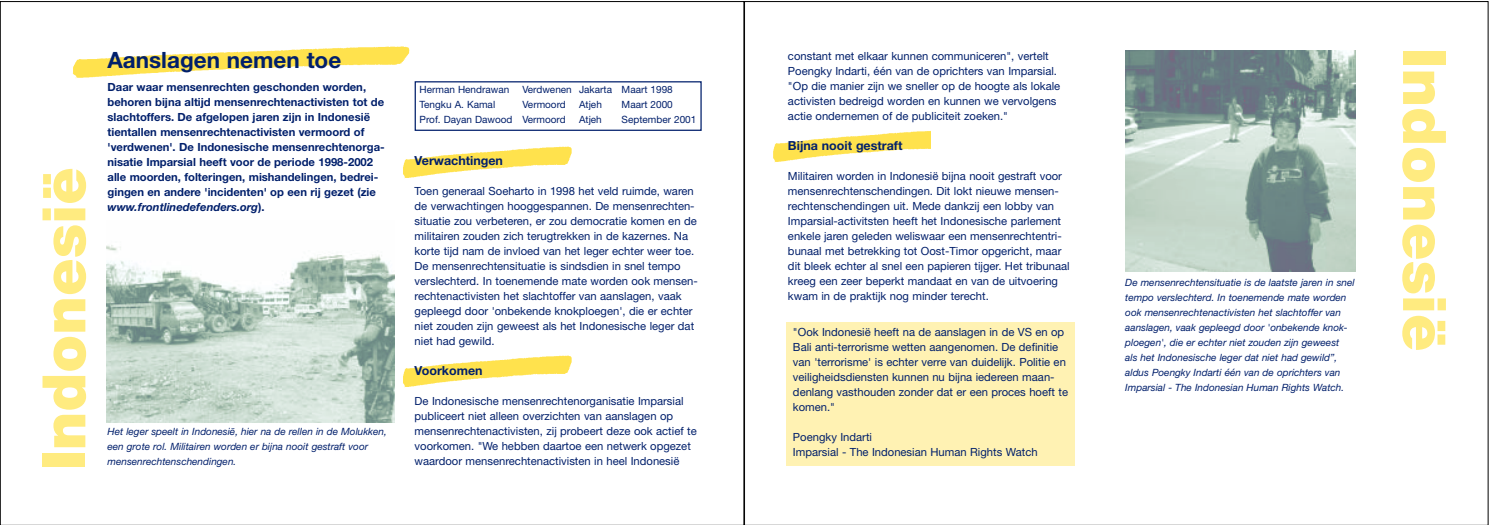
<style>
.page{position:relative;width:1489px;height:525px;background:#fff}
.page>*{position:absolute;margin:0;border:0;box-sizing:border-box;transform-origin:0 0}
.t1{font:900 60px "Helvetica Neue";color:#ffeb80}
.t2{font:700 22.5px "Helvetica Neue";color:#001f6b}
.t3{font:700 12.5px "Helvetica Neue";color:#001f6b}
.t4{font:11.25px/15px "Helvetica Neue";color:#001f6b}
.t5{font:700 11.25px/15px "Helvetica Neue";color:#001f6b}
.t6{font:italic 10px/15px "Helvetica Neue";color:#001f6b}
.t7{font:10px "Helvetica Neue";color:#001f6b}
.s1{font-style:italic}
</style>
<div class="page">
<img style="left:773px;top:131px;width:157px;height:32px">
<img style="left:1125px;top:51px;width:230px;height:220px">
<div style="left:787px;top:322px;width:288px;height:143px;background:#fff2b3"></div>
<img style="left:72px;top:46px;width:343px;height:46px">
<img style="left:403px;top:355px;width:169px;height:33px">
<img style="left:403px;top:146px;width:169px;height:33px">
<img style="left:106px;top:245px;width:288px;height:177px">
<div style="left:415px;top:81px;width:287px;height:50px;border:1px solid #001f6b"></div>
<h1 class="t1" style="left:43px;top:470px;width:305px;rotate:-90deg">Indonesië</h1>
<h2 class="t2" style="left:108px;top:52px;width:235px">Aanslagen nemen toe</h2>
<p class="t5" style="left:108px;top:80px;width:279px">Daar waar mensenrechten geschonden worden, behoren bijna altijd mensenrechtenactivisten tot de slachtoffers. De afgelopen jaren zijn in Indonesië tientallen mensenrechtenactivisten vermoord of 'verdwenen'. De Indonesische mensenrechtenorga&shy;nisatie Imparsial heeft voor de periode 1998-2002 alle moorden, folteringen, mishandelingen, bedrei&shy;gingen en andere 'incidenten' op een rij gezet (zie <span class="s1">www.frontlinedefenders.org</span>).</p>
<p class="t6" style="left:108px;top:425px;width:281px">Het leger speelt in Indonesië, hier na de rellen in de Molukken, een grote rol. Militairen worden er bijna nooit gestraft voor mensenrechtenschendingen.</p>
<p class="t7" style="left:420px;top:86px;width:91px">Herman Hendrawan</p>
<p class="t7" style="left:522px;top:86px;width:152px">Verdwenen Jakarta Maart 1998</p>
<p class="t7" style="left:420px;top:101px;width:77px">Tengku A. Kamal</p>
<p class="t7" style="left:522px;top:101px;width:45px">Vermoord</p>
<p class="t7" style="left:579px;top:101px;width:24px">Atjeh</p>
<p class="t7" style="left:622px;top:101px;width:53px">Maart 2000</p>
<p class="t7" style="left:420px;top:116px;width:148px">Prof. Dayan Dawood Vermoord</p>
<p class="t7" style="left:579px;top:116px;width:24px">Atjeh</p>
<p class="t7" style="left:622px;top:116px;width:76px">September 2001</p>
<p class="t3" style="left:415px;top:157px;width:90px">Verwachtingen</p>
<p class="t4" style="left:415px;top:185px;width:285px">Toen generaal Soeharto in 1998 het veld ruimde, waren de verwachtingen hooggespannen. De mensenrechten&shy;situatie zou verbeteren, er zou democratie komen en de militairen zouden zich terugtrekken in de kazernes. Na korte tijd nam de invloed van het leger echter weer toe.<br>De mensenrechtensituatie is sindsdien in snel tempo verslechterd. In toenemende mate worden ook mensen&shy;rechtenactivisten het slachtoffer van aanslagen, vaak gepleegd door 'onbekende knokploegen', die er echter niet zouden zijn geweest als het Indonesische leger dat niet had gewild.</p>
<p class="t3" style="left:415px;top:367px;width:70px">Voorkomen</p>
<p class="t4" style="left:415px;top:395px;width:284px">De Indonesische mensenrechtenorganisatie Imparsial publiceert niet alleen overzichten van aanslagen op mensenrechtenactivisten, zij probeert deze ook actief te voorkomen. "We hebben daartoe een netwerk opgezet waardoor mensenrechtenactivisten in heel Indonesië</p>
<p class="t4" style="left:788px;top:50px;width:262px">constant met elkaar kunnen communiceren", vertelt</p>
<h1 class="t1" style="left:1446px;top:48px;width:305px;rotate:90deg">Indonesië</h1>
<p class="t4" style="left:788px;top:65px;width:274px">Poengky Indarti, één van de oprichters van Imparsial. "Op die manier zijn we sneller op de hoogte als lokale activisten bedreigd worden en kunnen we vervolgens actie ondernemen of de publiciteit zoeken."</p>
<p class="t3" style="left:788px;top:141px;width:116px">Bijna nooit gestraft</p>
<p class="t4" style="left:788px;top:170px;width:283px">Militairen worden in Indonesië bijna nooit gestraft voor mensenrechtenschendingen. Dit lokt nieuwe mensen&shy;rechtenschendingen uit. Mede dankzij een lobby van Imparsial-activitsten heeft het Indonesische parlement enkele jaren geleden weliswaar een mensenrechtentri&shy;bunaal met betrekking tot Oost-Timor opgericht, maar dit bleek echter al snel een papieren tijger. Het tribunaal kreeg een zeer beperkt mandaat en van de uitvoering kwam in de praktijk nog minder terecht.</p>
<p class="t4" style="left:793px;top:326px;width:277px">"Ook Indonesië heeft na de aanslagen in de VS en op Bali anti-terrorisme wetten aangenomen. De definitie van 'terrorisme' is echter verre van duidelijk. Politie en veiligheidsdiensten kunnen nu bijna iedereen maan&shy;denlang vasthouden zonder dat er een proces hoeft te komen."</p>
<p class="t4" style="left:793px;top:431px;width:246px">Poengky Indarti<br>Imparsial - The Indonesian Human Rights Watch</p>
<p class="t6" style="left:1125px;top:276px;width:231px">De mensenrechtensituatie is de laatste jaren in snel tempo verslechterd. In toenemende mate worden ook mensenrechtenactivisten het slachtoffer van aanslagen, vaak gepleegd door 'onbekende knok&shy;ploegen', die er echter niet zouden zijn geweest<br>als het Indonesische leger dat niet had gewild”, aldus Poengky Indarti één van de oprichters van Imparsial - The Indonesian Human Rights Watch.</p>
</div>
